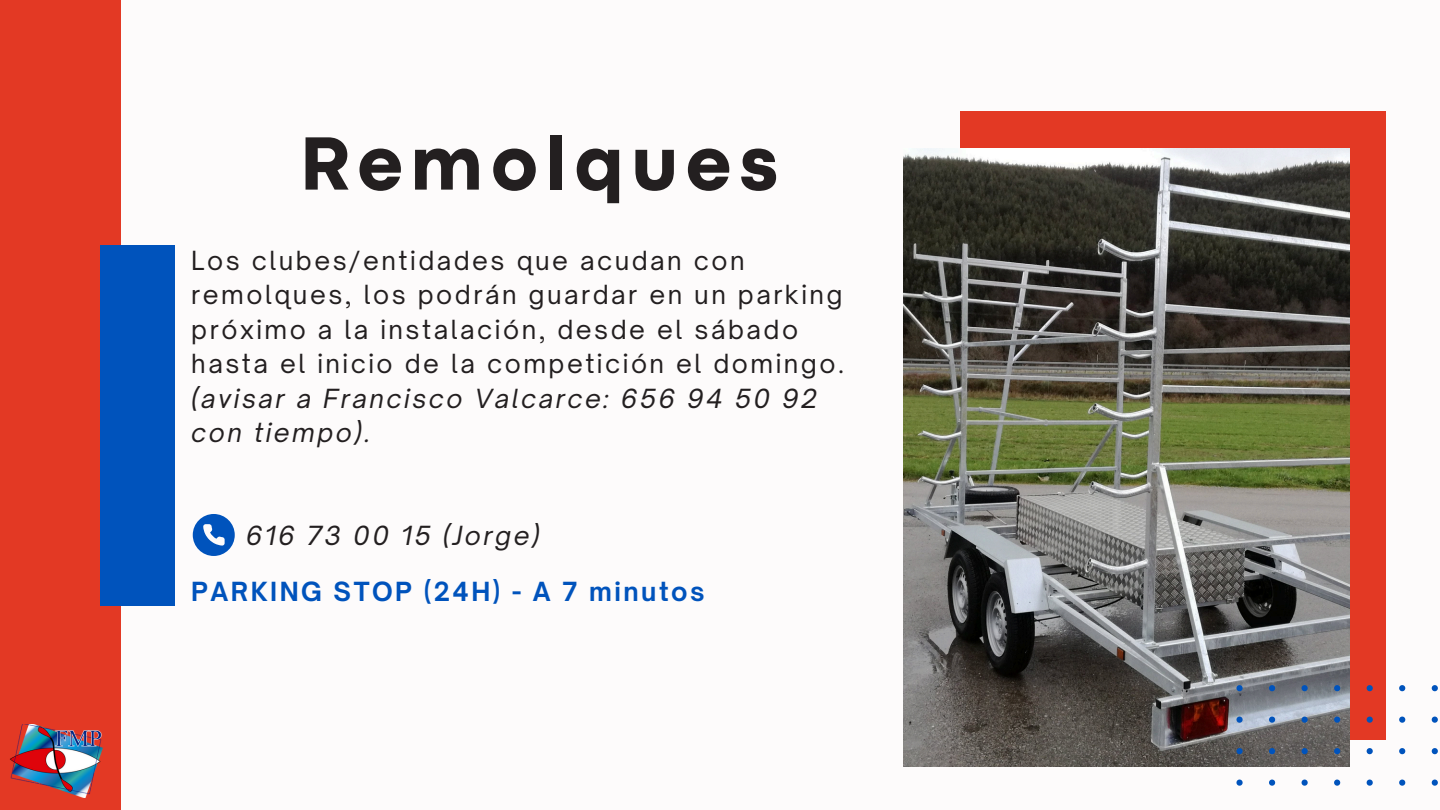
<style>
.page{position:relative;width:1440px;height:810px;background:#fdfbfb}
.page>*{position:absolute;margin:0;border:0;box-sizing:border-box;transform-origin:0 0}
.t1{font:800 78.7px "Codec Pro";letter-spacing:.1em;color:#231f20}
.t2{font:25.2px/34.5px "Open Sauce One";letter-spacing:.1em;color:#231f20}
.t3{font:italic 25.2px/34.5px "Open Sauce One";letter-spacing:.1em;color:#231f20}
.t4{font:700 25.2px "Open Sauce One";letter-spacing:.1em;color:#0053bc}
</style>
<div class="page">
<div style="left:0;top:0;width:122px;height:810px;background:#e33924"></div>
<div style="left:960px;top:111px;width:426px;height:629px;background:#e33924"></div>
<img style="left:904px;top:149px;width:445px;height:618px">
<svg style="left:1236px;top:685px;width:202px;height:101px"></svg>
<div style="left:100px;top:245px;width:74px;height:361px;background:#0053bc"></div>
<img style="left:10px;top:724px;width:93px;height:73px">
<svg style="left:193px;top:514px;width:42px;height:42px"></svg>
<p class="t1" style="left:300px;top:136px;width:479px">Remolques</p>
<p class="t2" style="left:191px;top:243px;width:654px">Los clubes/entidades que acudan con remolques, los podrán guardar en un parking próximo a la instalación, desde el sábado hasta el inicio de la competición el domingo.</p>
<p class="t3" style="left:191px;top:381px;width:628px">(avisar a Francisco Valcarce: 656 94 50 92 con tiempo).</p>
<p class="t3" style="left:246px;top:518px;width:295px">616 73 00 15 (Jorge)</p>
<p class="t4" style="left:191px;top:576px;width:515px">PARKING STOP (24H) - A 7 minutos</p>
</div>
